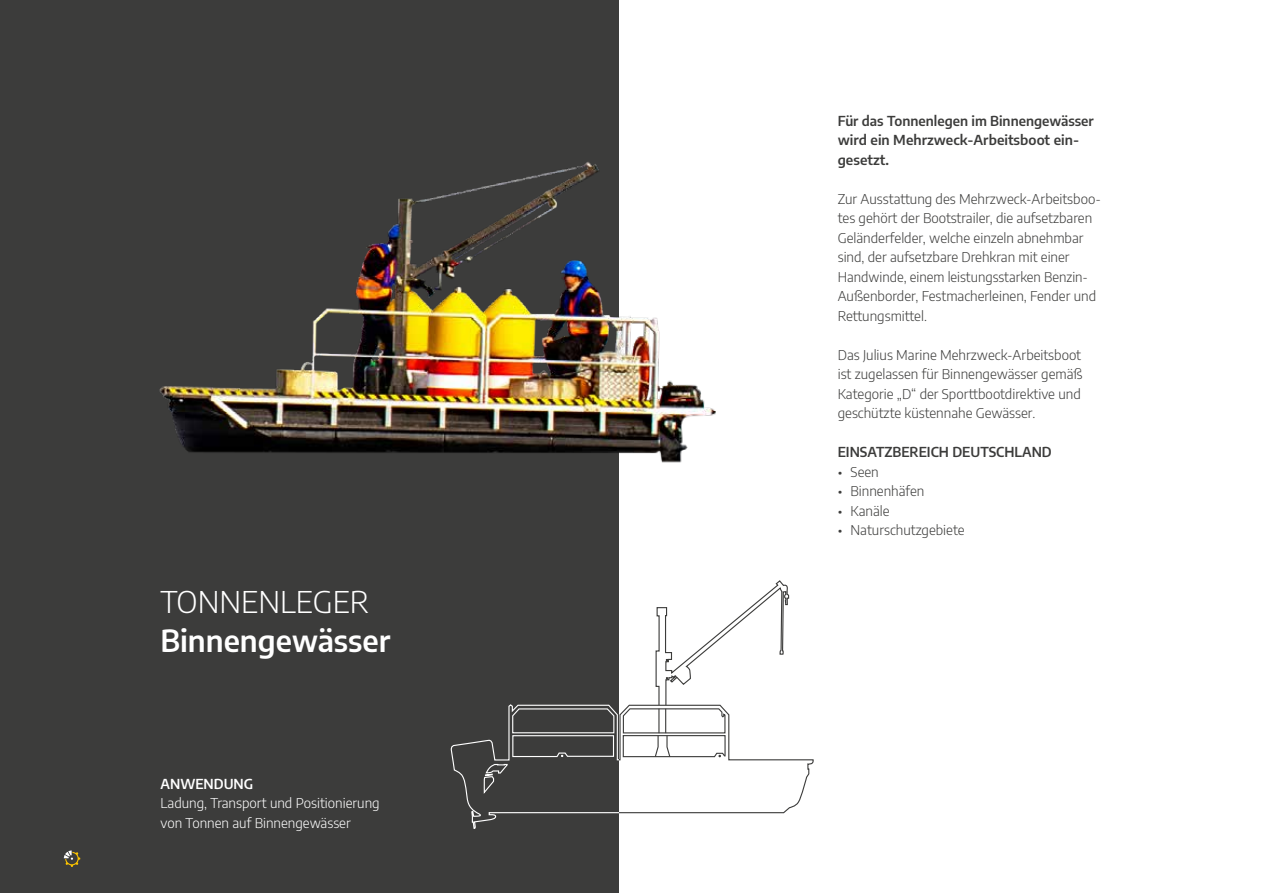
<style>
.page{position:relative;width:1263px;height:893px;background:#fff}
.page>*{position:absolute;margin:0;border:0;box-sizing:border-box;transform-origin:0 0}
.t1{font:600 30px "Encode Sans";color:#fff}
.t2{font:300 30px "Encode Sans";color:#fff}
.t3{font:300 13.5px/19.5px "Encode Sans";color:#3c3c3b}
.t4{font:600 13.5px/19.5px "Encode Sans";color:#3c3c3b}
.t5{font:300 13.5px/19.5px "Encode Sans";color:#fff}
.t6{font:600 13.5px "Encode Sans";color:#fff}
</style>
<div class="page">
<div style="left:0;top:0;width:619px;height:893px;background:#3c3c3b"></div>
<img style="left:159px;top:162px;width:557px;height:301px">
<svg style="left:451px;top:580px;width:339px;height:249px"></svg>
<svg style="left:64px;top:850px;width:16px;height:17px"></svg>
<h1 class="t2" style="left:161px;top:581px;width:210px">TONNENLEGER</h1>
<h1 class="t1" style="left:161px;top:619px;width:231px">Binnengewässer</h1>
<p class="t6" style="left:161px;top:774px;width:94px">ANWENDUNG</p>
<p class="t5" style="left:161px;top:793px;width:221px">Ladung, Transport und Positionierung von Tonnen auf Binnengewässer</p>
<p class="t4" style="left:838px;top:110px;width:258px">Für das Tonnenlegen im Binnengewässer wird ein Mehrzweck-Arbeitsboot ein&shy;gesetzt.</p>
<p class="t3" style="left:838px;top:188px;width:265px">Zur Ausstattung des Mehrzweck-Arbeitsboo&shy;tes gehört der Bootstrailer, die aufsetzbaren Geländerfelder, welche einzeln abnehmbar sind, der aufsetzbare Drehkran mit einer Handwinde, einem leistungsstarken Benzin-Außenborder, Festmacherleinen, Fender und Rettungsmittel.</p>
<p class="t3" style="left:838px;top:344px;width:246px">Das Julius Marine Mehrzweck-Arbeitsboot ist zugelassen für Binnengewässer gemäß Kategorie „D“ der Sporttbootdirektive und geschützte küstennahe Gewässer.</p>
<p class="t4" style="left:838px;top:442px;width:216px">EINSATZBEREICH DEUTSCHLAND</p>
<p class="t3" style="left:838px;top:461px;width:43px">• Seen</p>
<p class="t3" style="left:838px;top:481px;width:88px">• Binnenhäfen</p>
<p class="t3" style="left:838px;top:500px;width:53px">• Kanäle</p>
<p class="t3" style="left:838px;top:520px;width:128px">• Naturschutzgebiete</p>
</div>
